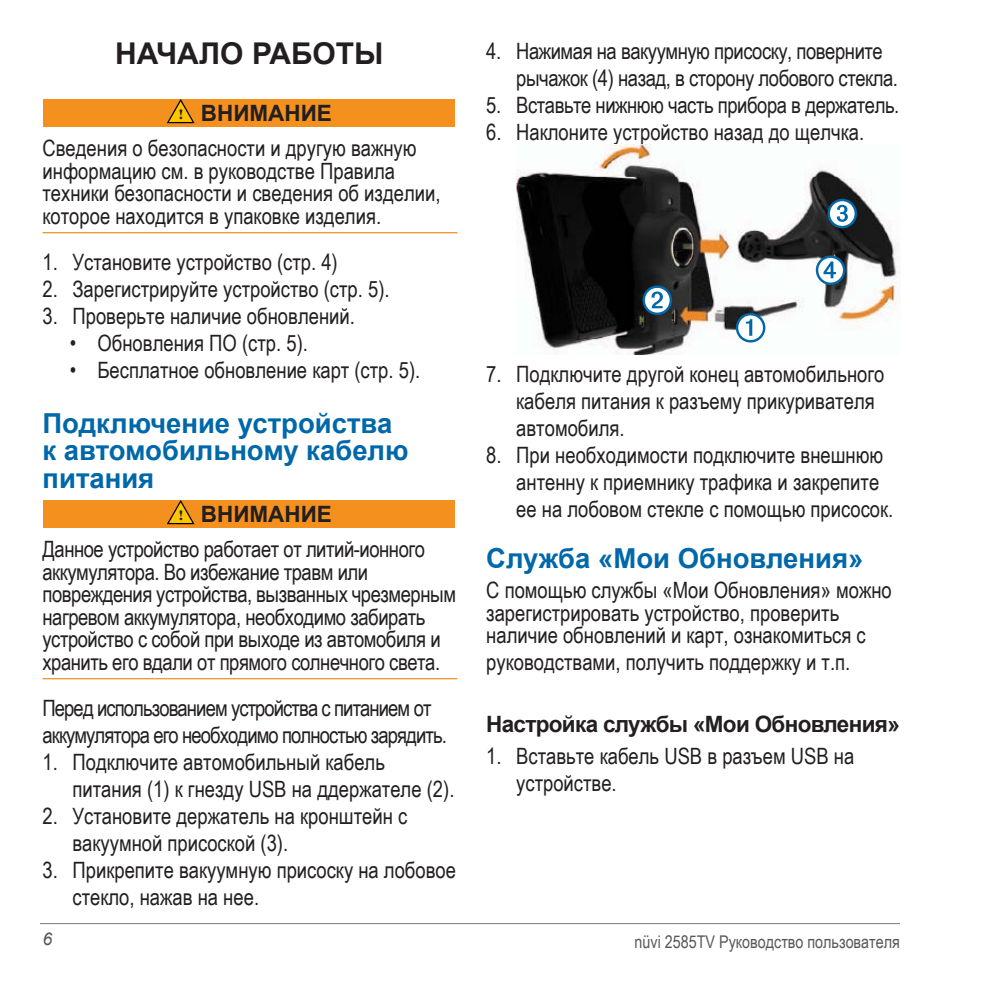
<style>
.page{position:relative;width:990px;height:990px;background:#fff}
.page>*{position:absolute;margin:0;border:0;box-sizing:border-box;transform-origin:0 0}
.t1{font:700 30px "Arial";color:#231f20}
.t2{font:700 27.5px/27.5px "Arial";color:#0068a9}
.t3{font:22.5px/27px "Arial Narrow";color:#231f20}
.t4{font:22.5px/22.5px "Arial Narrow";letter-spacing:-.02em;color:#231f20}
.t5{font:22.5px/27px "Arial Narrow";letter-spacing:-.04em;color:#231f20}
.t6{font:700 22.5px "Arial";letter-spacing:-.03em;color:#231f20}
.t7{font:700 22.5px "Arial";color:#231f20}
.t8{font:17.5px "Arial Narrow";color:#57585a}
.t9{font:italic 17.5px "Arial";color:#57585a}
.s1{font-family:"Georgia";font-size:13.75px}
</style>
<div class="page">
<hr style="left:40px;top:923px;width:860px;height:1px;background:#78787a">
<div style="left:43px;top:99px;width:412px;height:27px;background:#f4901d"></div>
<svg style="left:167px;top:99px;width:28px;height:25px"></svg>
<hr style="left:42px;top:232px;width:416px;height:1px;background:#f4901d">
<div style="left:43px;top:500px;width:412px;height:27px;background:#f4901d"></div>
<svg style="left:167px;top:500px;width:28px;height:25px"></svg>
<hr style="left:42px;top:678px;width:416px;height:1px;background:#f4901d">
<img style="left:516px;top:144px;width:385px;height:211px">
<svg style="left:733px;top:311px;width:35px;height:34px"></svg>
<svg style="left:640px;top:283px;width:35px;height:34px"></svg>
<svg style="left:813px;top:253px;width:35px;height:34px"></svg>
<svg style="left:825px;top:196px;width:34px;height:35px"></svg>
<h1 class="t1" style="left:115px;top:34px;width:270px">НАЧАЛО РАБОТЫ</h1>
<p class="t7" style="left:178px;top:98px;width:155px"><span class="s1">!</span> ВНИМАНИЕ</p>
<p class="t3" style="left:43px;top:136px;width:400px;line-height:22.5px">Сведения о безопасности и другую важную информацию см. в руководстве Правила техники безопасности и сведения об изделии, которое находится в упаковке изделия.</p>
<p class="t3" style="left:42px;top:248px;width:297px">1. Установите устройство (стр. 4)</p>
<p class="t3" style="left:42px;top:275px;width:349px">2. Зарегистрируйте устройство (стр. 5).</p>
<p class="t3" style="left:42px;top:302px;width:314px">3. Проверьте наличие обновлений.</p>
<p class="t3" style="left:70px;top:329px;width:239px">• Обновления ПО (стр. 5).</p>
<p class="t3" style="left:70px;top:356px;width:352px">• Бесплатное обновление карт (стр. 5).</p>
<p class="t2" style="left:42px;top:410px;width:368px">Подключение устройства к автомобильному кабелю питания</p>
<p class="t7" style="left:178px;top:499px;width:155px"><span class="s1">!</span> ВНИМАНИЕ</p>
<p class="t4" style="left:43px;top:537px;width:415px">Данное устройство работает от литий-ионного аккумулятора. Во избежание травм или повреждения устройства, вызванных чрезмерным нагревом аккумулятора, необходимо забирать устройство с собой при выходе из автомобиля и хранить его вдали от прямого солнечного света.</p>
<p class="t5" style="left:42px;top:694px;width:406px">Перед использованием устройства с питанием от аккумулятора его необходимо полностью зарядить.</p>
<p class="t3" style="left:72px;top:748px;width:383px;text-indent:-30px">1. Подключите автомобильный кабель питания (1) к гнезду USB на ддержателе (2).</p>
<p class="t3" style="left:72px;top:802px;width:336px;text-indent:-30px">2. Установите держатель на кронштейн с вакуумной присоской (3).</p>
<p class="t3" style="left:72px;top:856px;width:385px;text-indent:-30px">3. Прикрепите вакуумную присоску на лобовое стекло, нажав на нее.</p>
<p class="t4" style="left:516px;top:37px;width:383px;line-height:27px;text-indent:-30px">4. Нажимая на вакуумную присоску, поверните рычажок (4) назад, в сторону лобового стекла.</p>
<p class="t4" style="left:486px;top:93px;width:415px">5. Вставьте нижнюю часть прибора в держатель.</p>
<p class="t3" style="left:486px;top:118px;width:379px">6. Наклоните устройство назад до щелчка.</p>
<p class="t3" style="left:516px;top:359px;width:370px;text-indent:-30px">7. Подключите другой конец автомобильного кабеля питания к разъему прикуривателя автомобиля.</p>
<p class="t3" style="left:516px;top:440px;width:379px;text-indent:-30px">8. При необходимости подключите внешнюю антенну к приемнику трафика и закрепите ее на лобовом стекле с помощью присосок.</p>
<p class="t2" style="left:486px;top:546px;width:379px">Служба «Мои Обновления»</p>
<p class="t3" style="left:486px;top:578px;width:407px;line-height:22.5px">С помощью службы «Мои Обновления» можно зарегистрировать устройство, проверить наличие обновлений и карт, ознакомиться с</p>
<p class="t3" style="left:486px;top:648px;width:366px">руководствами, получить поддержку и т.п.</p>
<p class="t6" style="left:486px;top:709px;width:415px">Настройка службы «Мои Обновления»</p>
<p class="t3" style="left:516px;top:742px;width:340px;text-indent:-30px">1. Вставьте кабель USB в разъем USB на устройстве.</p>
<p class="t9" style="left:42px;top:927px;width:11px">6</p>
<p class="t8" style="left:635px;top:929px;width:267px">nüvi 2585TV Руководство пользователя</p>
</div>
